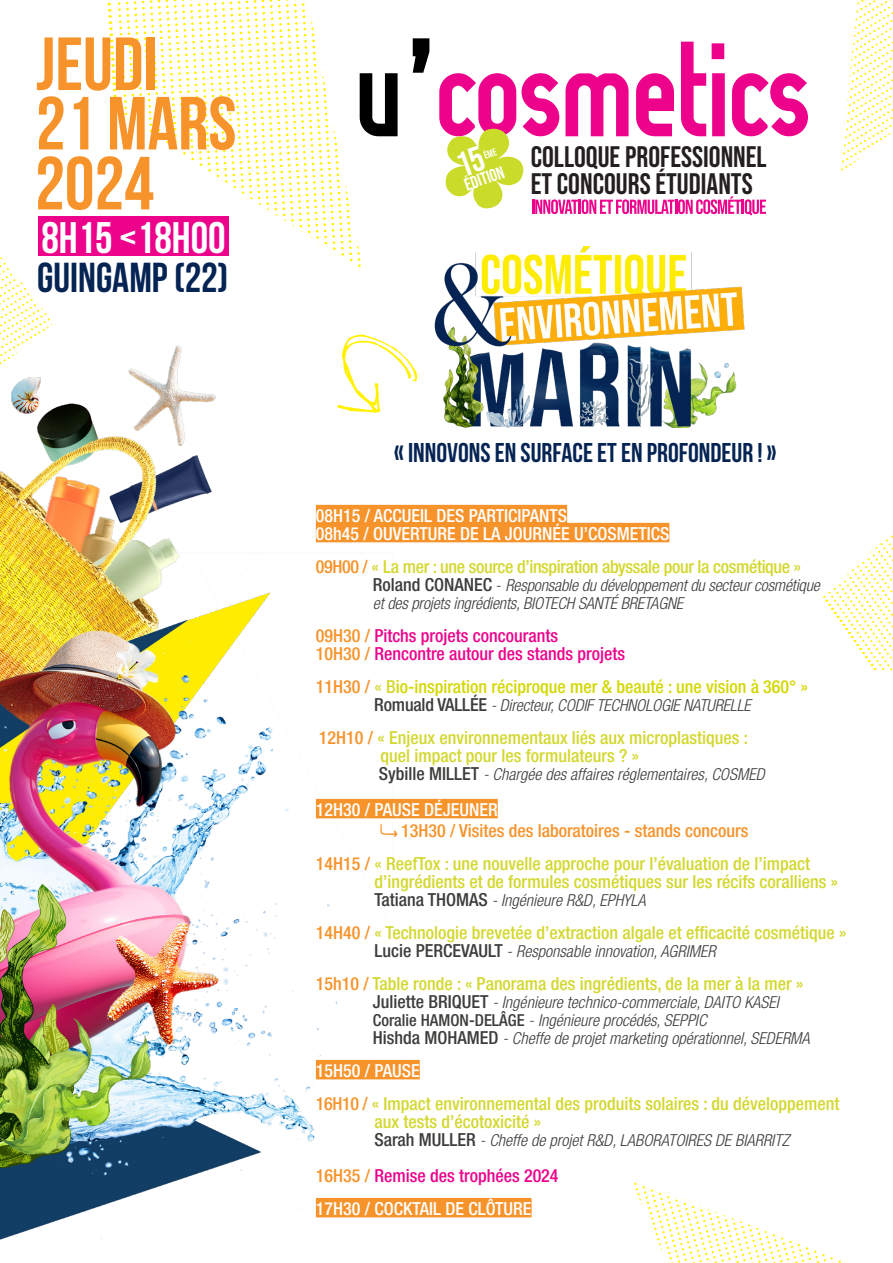
<style>
.page{position:relative;width:893px;height:1263px;background:#fff}
.page>*{position:absolute;margin:0;border:0;box-sizing:border-box;transform-origin:0 0}
.t1{font:75.15px "Bebas Neue";color:#f7932b}
.t2{font:44.1px "Bebas Neue";color:#fff}
.t3{font:41.85px "Bebas Neue";color:#052453}
.t4{font:29.55px/27.5px "Bebas Neue";color:#231f20}
.NEW{font:27.15px "Bebas Neue";color:#052453}
.t5{font:500 condensed 18px/18px "Helvetica Neue LT Pro";color:#d3d82e}
.t6{font:500 condensed 18px "Helvetica Neue LT Pro";color:#fff}
.t7{font:500 condensed 18px "Helvetica Neue LT Pro";color:#ed028c}
.t8{font:500 condensed 18px "Helvetica Neue LT Pro";letter-spacing:-.02em;color:#d3d82e}
.t9{font:500 condensed 18px "Helvetica Neue LT Pro";color:#d3d800}
.t10{font:500 condensed 18px "Helvetica Neue LT Pro";color:#f7932b}
.t11{font:17.55px "Bebas Neue";color:#fff}
.t12{font:italic 300 condensed 16.5px "Helvetica Neue LT Pro";color:#3d3d3b}
.s1{color:#f7932b}
.s2{font-weight:500;font-style:normal;font-size:18px}
.s3{font-style:normal}
.s4{color:#d3d82e}
.s5{font-weight:500;font-style:normal}
</style>
<div class="page">
<svg style="left:0;top:271px;width:53px;height:64px"></svg>
<svg style="left:634px;top:1182px;width:207px;height:81px"></svg>
<svg style="left:841px;top:0;width:52px;height:171px"></svg>
<svg style="left:822px;top:535px;width:71px;height:136px"></svg>
<div style="left:38px;top:216px;width:191px;height:40px;background:#ed028c"></div>
<svg style="left:109px;top:0;width:289px;height:267px"></svg>
<svg style="left:412px;top:38px;width:17px;height:35px"></svg>
<div style="left:316px;top:505px;width:251px;height:19px;background:#f7932b"></div>
<div style="left:316px;top:523px;width:353px;height:19px;background:#f7932b"></div>
<div style="left:316px;top:799px;width:182px;height:19px;background:#f7932b"></div>
<div style="left:316px;top:1060px;width:104px;height:19px;background:#f7932b"></div>
<div style="left:316px;top:1198px;width:216px;height:19px;background:#f7932b"></div>
<img style="left:434px;top:246px;width:311px;height:182px">
<img style="left:0;top:335px;width:401px;height:905px">
<div style="left:390px;top:440px;width:390px;height:26px;background:#fff"></div>
<svg style="left:337px;top:334px;width:81px;height:79px"></svg>
<svg style="left:439px;top:42px;width:369px;height:173px"></svg>
<p class="t1" style="left:36px;top:23px;width:123px">JEUDI</p>
<p class="t1" style="left:36px;top:82px;width:202px">21 MARS</p>
<p class="t1" style="left:35px;top:142px;width:120px">2024</p>
<p class="t2" style="left:41px;top:213px;width:186px">8H15 &lt;18H00</p>
<p class="t3" style="left:37px;top:254px;width:193px">GUINGAMP (22)</p>
<p class="t11" style="left:462px;top:176px;width:43px;rotate:-20deg">ÉDITION</p>
<p class="t4" style="left:531px;top:143px;width:238px">COLLOQUE PROFESSIONNEL<br>ET CONCOURS ÉTUDIANTS</p>
<p class="NEW" style="left:394px;top:438px;width:384px">« INNOVONS EN SURFACE ET EN PROFONDEUR ! »</p>
<p class="t6" style="left:316px;top:505px;width:253px">08H15 / ACCUEIL DES PARTICIPANTS</p>
<p class="t6" style="left:316px;top:523px;width:355px">08h45 / OUVERTURE DE LA JOURNÉE U’COSMETICS</p>
<p class="t8" style="left:316px;top:556px;width:487px"><span class="s1">09H00 /</span> « La mer : une source d’inspiration abyssale pour la cosmétique »</p>
<p class="t12" style="left:373px;top:576px;width:453px"><span class="s2">R o l a n d C O N A N E C</span> <span class="s3">-</span> Responsabledudéveloppementdusecteurcosmétique</p>
<p class="t12" style="left:373px;top:594px;width:316px">etdesprojetsingrédients,BIOTECH SANTÉBRETAGNE</p>
<p class="t7" style="left:316px;top:625px;width:244px"><span class="s1">09H30 /</span> Pitchs projets concourants</p>
<p class="t7" style="left:316px;top:643px;width:311px"><span class="s1">10H30 /</span> Rencontre autour des stands projets</p>
<p class="t9" style="left:316px;top:676px;width:494px"><span class="s1">11H30 /</span> <span class="s4">« B</span>io-inspiration réciproque mer &amp; beauté : une vision à 360° »</p>
<p class="t12" style="left:374px;top:696px;width:382px"><span class="s2">R o m u a l d VA L L É E</span> -Directeur,CODIFTECHNOLOGIENATURELLE</p>
<p class="t5" style="left:319px;top:728px;width:431px"><span class="s1">12H10 /</span> « Enjeux environnementaux liés aux microplastiques :</p>
<p class="t5" style="left:380px;top:746px;width:260px">quel impact pour les formulateurs ? »</p>
<p class="t12" style="left:379px;top:765px;width:391px"><span class="s2">S y b i l l e M I L L E T</span> -Chargéedesaffairesréglementaires,COSMED</p>
<p class="t6" style="left:316px;top:799px;width:183px">12H30 / PAUSE DÉJEUNER</p>
<p class="t10" style="left:401px;top:820px;width:349px">13H30 / Visites des laboratoires - stands concours</p>
<p class="t5" style="left:374px;top:854px;width:465px;text-indent:-58px"><span class="s1">14H15 /</span> « ReefTox : une nouvelle approche pour l’évaluation de l’impact d’ingrédients et de formules cosmétiques sur les récifs coralliens »</p>
<p class="t12" style="left:374px;top:891px;width:277px"><span class="s2">Ta t i a n a T H O M A S</span> -IngénieureR&amp;D,EPHYLA</p>
<p class="t5" style="left:316px;top:923px;width:532px"><span class="s1">14H40 /</span> « Technologie brevetée d’extraction algale et efficacité cosmétique »</p>
<p class="t12" style="left:374px;top:942px;width:347px"><span class="s2">L u c i e P E R C E VA U LT</span> -Responsableinnovation,AGRIMER</p>
<p class="t5" style="left:316px;top:974px;width:489px"><span class="s1">15h10 /</span> Table ronde : « Panorama des ingrédients, de la mer à la mer »</p>
<p class="t12" style="left:373px;top:993px;width:411px"><span class="s2">J u l i e t t e B R I Q U E T</span> -Ingénieuretechnico-commerciale,DAITO KASEI</p>
<p class="t12" style="left:373px;top:1011px;width:339px"><span class="s5">C o r a l i e H A M O N - D E LÂ G E</span> -Ingénieureprocédés,SEPPIC</p>
<p class="t12" style="left:373px;top:1029px;width:442px"><span class="s2">H i s h d a M O H A M E D</span> -Cheffedeprojetmarketingopérationnel,SEDERMA</p>
<p class="t6" style="left:316px;top:1060px;width:105px">15H50 / PAUSE</p>
<p class="t5" style="left:374px;top:1094px;width:467px;text-indent:-58px"><span class="s1">16H10 /</span> « Impact environnemental des produits solaires : du développement aux tests d’écotoxicité »</p>
<p class="t12" style="left:374px;top:1131px;width:420px"><span class="s2">S a r a h M U L L E R</span> -CheffedeprojetR&amp;D,LABORATOIRES DEBIARRITZ</p>
<p class="t7" style="left:316px;top:1165px;width:244px"><span class="s1">16H35 /</span> Remise des trophées 2024</p>
<p class="t6" style="left:316px;top:1198px;width:217px">17H30 / COCKTAIL DE CLÔTURE</p>
</div>
